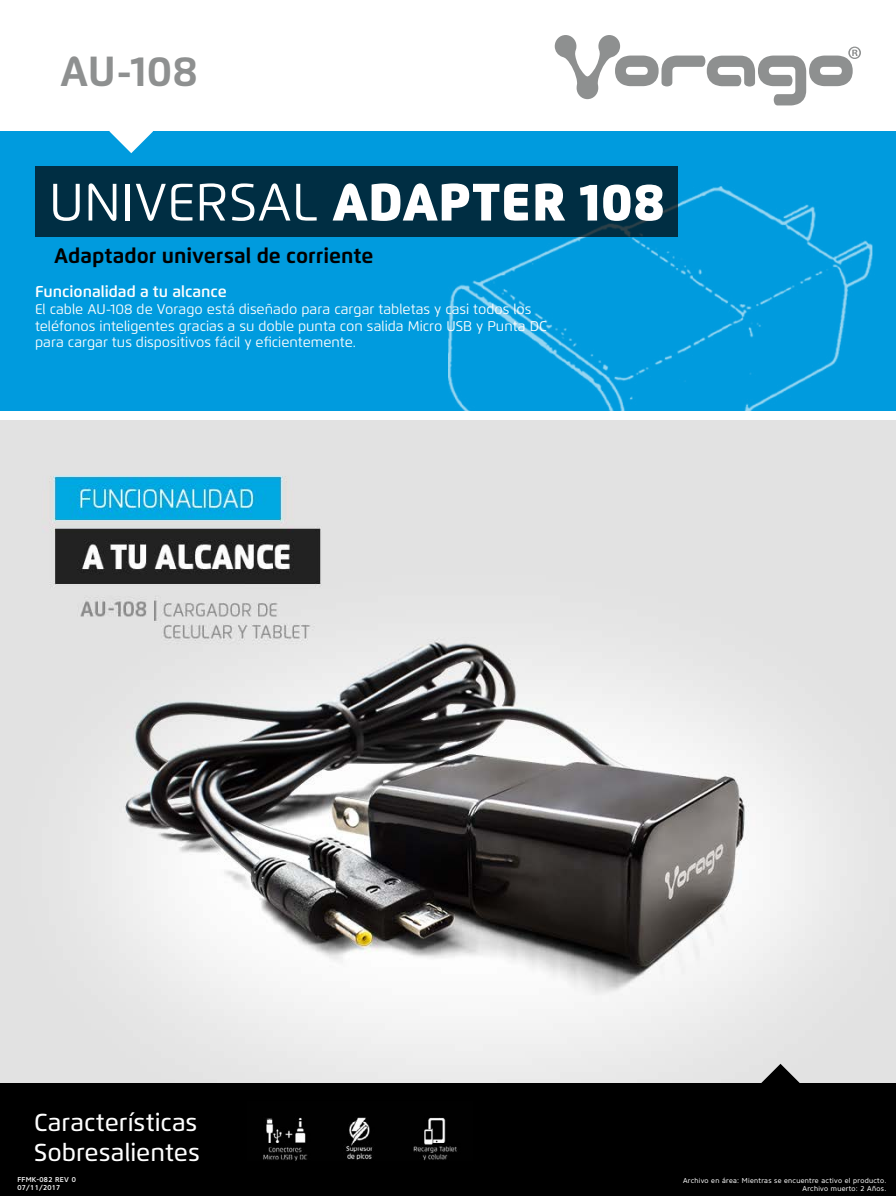
<style>
.page{position:relative;width:896px;height:1196px;background:#fff}
.page>*{position:absolute;margin:0;border:0;box-sizing:border-box;transform-origin:0 0}
.t1{font:900 52.5px "Flexo";color:#fff}
.t2{font:700 42px "Flexo";color:#8e9090}
.t3{font:500 24.5px/29.4px "Flexo";color:#fff}
.t4{font:700 21px "Flexo";color:#000}
.t5{font:600 15.75px "Flexo";color:#fff}
.t6{font:14px/16.8px "Flexo";color:#fff}
.t7{font:7px/7.9px "Core Sans N45";letter-spacing:.04em;color:#fff;text-align:right}
.t8{font:500 7px/7.9px "Core Sans N55";letter-spacing:.04em;color:#fff}
.s1{font-weight:400}
</style>
<div class="page">
<div style="left:0;top:1082px;width:896px;height:113px;background:#000"></div>
<div style="left:0;top:131px;width:896px;height:280px;background:#009bde"></div>
<img style="left:0;top:420px;width:896px;height:661px">
<svg style="left:109px;top:131px;width:44px;height:22px"></svg>
<div style="left:35px;top:166px;width:642px;height:70px;background:#002e43"></div>
<svg style="left:759px;top:1063px;width:43px;height:20px"></svg>
<img style="left:263px;top:1117px;width:194px;height:43px">
<svg style="left:555px;top:35px;width:306px;height:70px"></svg>
<h2 class="t2" style="left:60px;top:45px;width:139px">AU-108</h2>
<h1 class="t1" style="left:49px;top:170px;width:617px"><span class="s1">UNIVERSAL</span> ADAPTER 108</h1>
<h3 class="t4" style="left:54px;top:242px;width:321px">Adaptador universal de corriente</h3>
<p class="t5" style="left:35px;top:282px;width:193px">Funcionalidad a tu alcance</p>
<p class="t6" style="left:35px;top:300px;width:513px">El cable AU-108 de Vorago está diseñado para cargar tabletas y casi todos los teléfonos inteligentes gracias a su doble punta con salida Micro USB y Punta DC para cargar tus dispositivos fácil y eficientemente.</p>
<h3 class="t3" style="left:34px;top:1107px;width:167px">Características<br>Sobresalientes</h3>
<p class="t8" style="left:18px;top:1175px;width:60px">FFMK-082 REV 0<br>07/11/2017</p>
<p class="t7" style="left:683px;top:1176px;width:205px">Archivo en área: Mientras se encuentre activo el producto.<br>Archivo muerto: 2 Años.</p>
</div>
